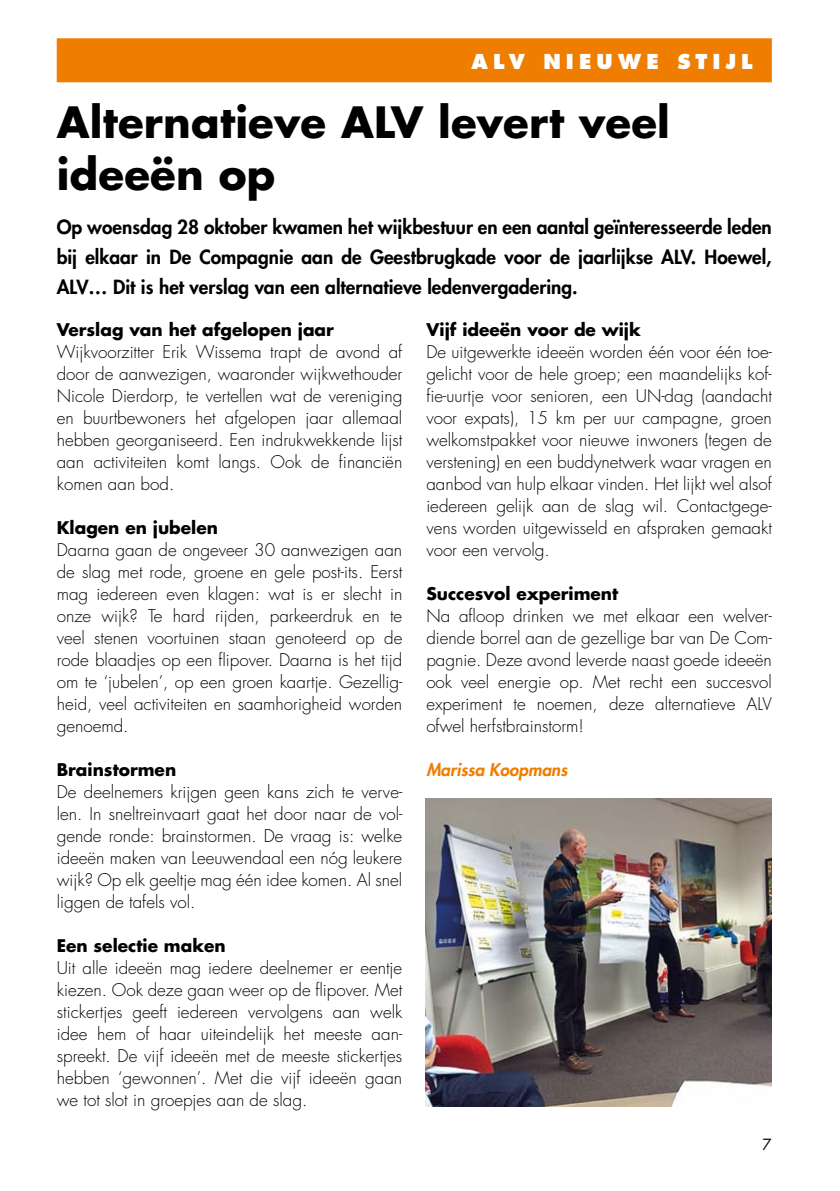
<style>
.page{position:relative;width:840px;height:1191px;background:#fff}
.page>*{position:absolute;margin:0;border:0;box-sizing:border-box;transform-origin:0 0}
.t1{font:700 42px/52px "Futura Std";letter-spacing:.005em;color:#000}
.t2{font:800 20px "Futura Std";color:#fff}
.t3{font:800 19px/30px "Futura Std";color:#000;text-align:justify}
.t4{font:300 17px/22px "Futura Std";color:#000;text-align:justify}
.t5{font:700 17px "Futura Std";color:#000}
.t6{font:italic 800 17px "Futura Std";color:#ef7d00}
.t7{font:15px "Futura Std";color:#000}
</style>
<div class="page">
<div style="left:58px;top:39px;width:712px;height:42px;background:#ef7d00"></div>
<div style="left:57px;top:38px;width:714px;height:44px;border:2px solid #ef7d00"></div>
<img style="left:425px;top:798px;width:346px;height:308px">
<p class="t2" style="left:471px;top:48px;width:89px">ALV NIE</p>
<p class="t2" style="left:596px;top:48px;width:43px">UWE</p>
<p class="t2" style="left:677px;top:48px;width:16px">STIJL</p>
<h1 class="t1" style="left:57px;top:96px;width:614px">Alternatieve ALV levert veel ideeën op</h1>
<p class="t3" style="left:57px;top:212px;width:716px">Op woensdag 28 oktober kwamen het wijkbestuur en een aantal geïnteresseerde leden bij elkaar in De Compagnie aan de Geestbrugkade voor de jaarlijkse ALV. Hoewel, ALV… Dit is het verslag van een alternatieve ledenvergadering.</p>
<p class="t5" style="left:57px;top:318px;width:278px">Verslag van het afgelopen jaar</p>
<p class="t4" style="left:57px;top:341px;width:347px">Wijkvoorzitter Erik Wissema trapt de avond af door de aanwezigen, waaronder wijkwethouder Nicole Dierdorp, te vertellen wat de vereniging en buurtbewoners het afgelopen jaar allemaal hebben georganiseerd. Een indrukwekkende lijst aan activiteiten komt langs. Ook de financiën komen aan bod.</p>
<p class="t5" style="left:57px;top:516px;width:163px">Klagen en jubelen</p>
<p class="t4" style="left:57px;top:539px;width:347px">Daarna gaan de ongeveer 30 aanwezigen aan de slag met rode, groene en gele post-its. Eerst mag iedereen even klagen: wat is er slecht in onze wijk? Te hard rijden, parkeerdruk en te veel stenen voortuinen staan genoteerd op de rode blaadjes op een flipover. Daarna is het tijd om te ‘jubelen’, op een groen kaartje. Gezellig&shy;heid, veel activiteiten en saamhorigheid worden genoemd.</p>
<p class="t5" style="left:57px;top:758px;width:121px">Brainstormen</p>
<p class="t4" style="left:57px;top:781px;width:347px">De deelnemers krijgen geen kans zich te verve&shy;len. In sneltreinvaart gaat het door naar de vol&shy;gende ronde: brainstormen. De vraag is: welke ideeën maken van Leeuwendaal een nóg leukere wijk? Op elk geeltje mag één idee komen. Al snel liggen de tafels vol.</p>
<p class="t5" style="left:57px;top:934px;width:170px">Een selectie maken</p>
<p class="t4" style="left:57px;top:957px;width:347px">Uit alle ideeën mag iedere deelnemer er eentje kiezen. Ook deze gaan weer op de flipover. Met stickertjes geeft iedereen vervolgens aan welk idee hem of haar uiteindelijk het meeste aan&shy;spreekt. De vijf ideeën met de meeste stickertjes hebben ‘gewonnen’. Met die vijf ideeën gaan we tot slot in groepjes aan de slag.</p>
<p class="t5" style="left:426px;top:318px;width:216px">Vijf ideeën voor de wijk</p>
<p class="t4" style="left:426px;top:341px;width:347px">De uitgewerkte ideeën worden één voor één toe&shy;gelicht voor de hele groep; een maandelijks kof&shy;fie-uurtje voor senioren, een UN-dag (aandacht voor expats), 15 km per uur campagne, groen welkomstpakket voor nieuwe inwoners (tegen de verstening) en een buddynetwerk waar vragen en aanbod van hulp elkaar vinden. Het lijkt wel alsof iedereen gelijk aan de slag wil. Contactgege&shy;vens worden uitgewisseld en afspraken gemaakt voor een vervolg.</p>
<p class="t5" style="left:426px;top:582px;width:193px">Succesvol experiment</p>
<p class="t4" style="left:426px;top:605px;width:347px">Na afloop drinken we met elkaar een welver&shy;diende borrel aan de gezellige bar van De Com&shy;pagnie. Deze avond leverde naast goede ideeën ook veel energie op. Met recht een succesvol experiment te noemen, deze alternatieve ALV ofwel herfstbrainstorm!</p>
<p class="t6" style="left:426px;top:759px;width:142px">Marissa Koopmans</p>
<p class="t7" style="left:762px;top:1135px;width:11px">7</p>
</div>
